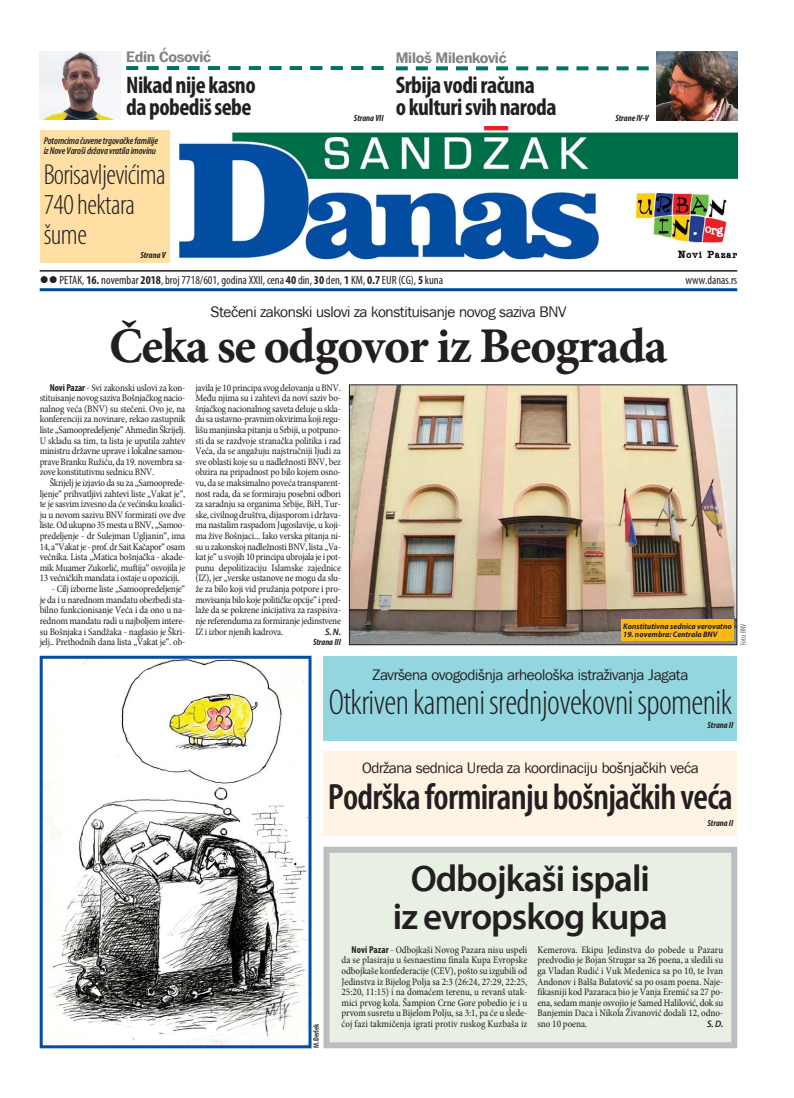
<style>
.page{position:relative;width:794px;height:1098px;background:#fff}
.page>*{position:absolute;margin:0;border:0;box-sizing:border-box;transform-origin:0 0}
.t1{font:700 49.5px "Minion YU Pro";letter-spacing:-.025em;color:#231f20}
.t2{font:700 37px "Myriad YU Pro Semibold Cond";letter-spacing:-.02em;color:#231f20}
.t3{font:600 37px/38px "Myriad YU Pro";letter-spacing:-.025em;color:#231f20;text-align:center}
.t4{font:36px "Myriad YU Pro Light Cond";letter-spacing:-.02em;color:#231f20}
.t5{font:29px/30px "Myriad YU Pro Light Cond";letter-spacing:-.02em;color:#231f20}
.t6{font:700 24px/22px "Myriad YU Pro Cond";letter-spacing:-.02em;color:#231f20}
.t7{font:15px "Frankfurt Gothic";letter-spacing:-.02em;color:#231f20}
.t8{font:700 15px "Frankfurt Gothic";letter-spacing:-.02em;color:#808285}
.t9{font:12px "Myriad YU Pro Cond";color:#231f20}
.t10{font:10px/10.6px "Minion YU Pro Cond";letter-spacing:-.02em;color:#231f20;text-align:justify}
.t11{font:italic 700 10px/10px "Myriad YU Pro Semibold Cond";letter-spacing:-.01em;color:#231f20}
.t12{font:italic 600 9.5px "Myriad YU Pro";color:#231f20}
.t13{font:italic 700 9px "Myriad YU Pro Cond";color:#231f20}
.t14{font:italic 700 8px "Myriad YU Pro";color:#231f20}
.t15{font:700 8px "Myriad YU Pro Light Cond";letter-spacing:-.01em;color:#231f20}
.t16{font:8px "Myriad YU Pro Light Cond";letter-spacing:-.01em;color:#231f20}
.s1{font-weight:700}
.s2{font-family:"Myriad YU Pro Cond";font-weight:700}
</style>
<div class="page">
<div style="left:323px;top:751px;width:414px;height:84px;background:#fff4e3"></div>
<div style="left:323px;top:655px;width:414px;height:85px;background:#93d6df"></div>
<img style="left:44px;top:659px;width:263px;height:384px">
<div style="left:40px;top:655px;width:271px;height:392px;border:3px solid #034ea2"></div>
<img style="left:179px;top:126px;width:558px;height:134px">
<hr style="left:40px;top:288px;width:697px;height:3px;background:#004a8f">
<hr style="left:40px;top:270px;width:697px;height:1px;background:#231f20">
<div style="left:635px;top:187px;width:102px;height:72px;background:#fff"></div>
<img style="left:636px;top:193px;width:100px;height:65px">
<svg style="left:415px;top:66px;width:214px;height:4px"></svg>
<svg style="left:396px;top:66px;width:12px;height:4px"></svg>
<svg style="left:636px;top:66px;width:12px;height:4px"></svg>
<img style="left:656px;top:51px;width:81px;height:69px">
<img style="left:40px;top:51px;width:80px;height:68px">
<svg style="left:138px;top:66px;width:226px;height:4px"></svg>
<hr style="left:126px;top:66px;width:12px;height:4px;background:#00746a">
<hr style="left:371px;top:66px;width:12px;height:4px;background:#00746a">
<div style="left:40px;top:131px;width:130px;height:132px;background:#ffdfa4"></div>
<div style="left:326px;top:849px;width:408px;height:195px;background:#e8efe3"></div>
<div style="left:323px;top:846px;width:414px;height:201px;border:6px solid #bbbdc0"></div>
<img style="left:351px;top:386px;width:384px;height:257px">
<div style="left:349px;top:384px;width:388px;height:261px;border:1px solid #231f20"></div>
<div style="left:621px;top:619px;width:113px;height:21px;background:#fdb813"></div>
<h3 class="t8" style="left:126px;top:48px;width:86px">Edin ]osovi}</h3>
<h3 class="t6" style="left:126px;top:77px;width:131px">Nikad nije kasno da pobedi{ sebe</h3>
<p class="t11" style="left:44px;top:136px;width:116px">Potomcima ~uvene trgova~ke familije iz Nove Varo{i dr`ava vratila imovinu</p>
<h3 class="t5" style="left:44px;top:163px;width:123px">Borisavljevi}ima<br>740 hektara {ume</h3>
<p class="t13" style="left:140px;top:252px;width:27px">Strana V</p>
<p class="t13" style="left:354px;top:115px;width:31px">Strana VII</p>
<h3 class="t8" style="left:396px;top:48px;width:112px">Milo{ Milenkovi}</h3>
<h3 class="t6" style="left:396px;top:77px;width:162px">Srbija vodi ra~una<br>o kulturi svih naroda</h3>
<p class="t13" style="left:615px;top:115px;width:35px">Strane IV-V</p>
<p class="t9" style="left:59px;top:276px;width:385px">PETAK, <span class="s1">16.</span> novembar <span class="s1">2018</span>, broj 7718/601, godina XXII, cena <span class="s1">40</span> din, <span class="s1">30</span> den, <span class="s1">1</span> KM, <span class="s1">0.7</span> EUR (CG), <span class="s1">5</span> kuna</p>
<p class="t9" style="left:685px;top:276px;width:53px">www.danas.rs</p>
<h3 class="t7" style="left:210px;top:302px;width:358px">Ste~eni zakonski uslovi za konstituisanje novog saziva BNV</h3>
<h1 class="t1" style="left:109px;top:326px;width:560px">^eka se odgovor iz Beograda</h1>
<p class="t10" style="left:40px;top:383px;width:147px;text-indent:10px"><span class="s2">Novi Pazar</span> - Svi zakonski uslovi za kon&shy;stituisanje novog saziva Bo{nja~kog nacio&shy;nalnog ve}a (BNV) su ste~eni. Ovo je, na konferenciji za novinare, rekao zastupnik liste „Samoopredeljenje“ Ahmedin [krijelj.<br>U skladu sa tim, ta lista je uputila zahtev ministru dr`avne uprave i lokalne samou&shy;prave Branku Ru`i}u, da 19. novembra sa&shy;zove konstitutivnu sednicu BNV.</p>
<p class="t10" style="left:40px;top:478px;width:147px;text-indent:10px">[krijelj je izjavio da su za „Samooprede&shy;ljenje“ prihvatljivi zahtevi liste „Vakat je“, te je sasvim izvesno da }e ve}insku koalici&shy;ju u novom sazivu BNV formirati ove dve liste. Od ukupno 35 mesta u BNV, „Samoo&shy;predeljenje - dr Sulejman Ugljanin“, ima 14, a“Vakat je - prof. dr Sait Ka~apor“ osam ve}nika. Lista „Matica bo{nja~ka - akade&shy;mik Muamer Zukorli}, muftija“ osvojila je 13 ve}ni~kih mandata i ostaje u opoziciji.</p>
<p class="t10" style="left:40px;top:584px;width:147px;text-indent:12px">- Cilj izborne liste „Samoopredeljenje“ je da i u narednom mandatu obezbedi sta&shy;bilno funkcionisanje Ve}a i da ono u na&shy;rednom mandatu radi u najboljem intere&shy;su Bo{njaka i Sand`aka - naglasio je [kri&shy;jelj.. Prethodnih dana lista „Vakat je“. ob-</p>
<p class="t10" style="left:195px;top:383px;width:147px">javila je 10 principa svog delovanja u BNV.<br>Me|u njima su i zahtevi da novi saziv bo-{nja~kog nacionalnog saveta deluje u skla&shy;du sa ustavno-pravnim okvirima koji regu&shy;li{u manjinska pitanja u Srbiji, u potpuno&shy;sti da se razdvoje strana~ka politika i rad Ve}a, da se anga`uju najstru~niji ljudi za sve oblasti koje su u nadle`nosti BNV, bez obzira na pripadnost po bilo kojem osno&shy;vu, da se maksimalno pove}a transparent&shy;nost rada, da se formiraju posebni odbori za saradnju sa organima Srbije, BiH, Tur&shy;ske, civilnog dru{tva, dijasporom i dr`ava&shy;ma nastalim raspadom Jugoslavije, u koji&shy;ma `ive Bo{njaci... Iako verska pitanja ni&shy;su u zakonskoj nadle`nosti BNV, lista „Va&shy;kat je“ u svojih 10 principa ubrojala je i pot&shy;punu depolitizaciju Islamske zajednice (IZ), jer „verske ustanove ne mogu da slu-`e za bilo koji vid pru`anja potpore i pro&shy;movisanja bilo koje politi~ke opcije“ i pred&shy;la`e da se pokrene inicijativa za raspisiva&shy;nje referenduma za formiranje jedinstvene IZ i izbor njenih kadrova.</p>
<p class="t12" style="left:325px;top:627px;width:17px">S. N.</p>
<p class="t13" style="left:313px;top:638px;width:29px">Strana III</p>
<p class="t14" style="left:623px;top:623px;width:110px">Konstitutivna sednica verovatno</p>
<p class="t14" style="left:623px;top:631px;width:96px">19. novembra: Centrala BNV</p>
<p class="t16" style="left:740px;top:645px;width:23px;rotate:-90deg">Foto: BNV</p>
<h3 class="t7" style="left:372px;top:665px;width:317px">Zavr{ena ovogodi{nja arheolo{ka istra`ivanja Jagata</h3>
<h3 class="t4" style="left:329px;top:690px;width:405px">Otkriven kameni srednjovekovni spomenik</h3>
<p class="t13" style="left:707px;top:721px;width:27px">Strana II</p>
<h3 class="t7" style="left:362px;top:758px;width:338px">Odr`ana sednica Ureda za koordinaciju bo{nja~kih ve}a</h3>
<h2 class="t2" style="left:328px;top:780px;width:406px">Podr{ka formiranju bo{nja~kih ve}a</h2>
<p class="t13" style="left:707px;top:819px;width:27px">Strana II</p>
<p class="t15" style="left:313px;top:1047px;width:26px;rotate:-90deg">M. \erlek</p>
<h2 class="t3" style="left:393px;top:861px;width:276px">Odbojka{i ispali<br>iz evropskog kupa</h2>
<p class="t10" style="left:341px;top:944px;width:187px;text-indent:10px"><span class="s2">Novi Pazar</span> - Odbojka{i Novog Pazara nisu uspeli da se plasiraju u {esnaestinu finala Kupa Evropske odbojka{e konfederacije (CEV), po{to su izgubili od Jedinstva iz Bijelog Polja sa 2:3 (26:24, 27:29, 22:25, 25:20, 11:15) i na doma}em terenu, u revan{ utak&shy;mici prvog kola. [ampion Crne Gore pobedio je i u prvom susretu u Bijelom Polju, sa 3:1, pa }e u slede-}oj fazi takmi~enja igrati protiv ruskog Kuzba{a iz</p>
<p class="t10" style="left:537px;top:944px;width:187px">Kemerova. Ekipu Jedinstva do pobede u Pazaru predvodio je Bojan Strugar sa 26 poena, a sledili su ga Vladan Rudi} i Vuk Medenica sa po 10, te Ivan Andonov i Bal{a Bulatovi} sa po osam poena. Naje&shy;fikasniji kod Pazaraca bio je Vanja Eremi} sa 27 po&shy;ena, sedam manje osvojio je Samed Halilovi}, dok su Banjemin Daca i Nikola @ivanovi} dodali 12, odno&shy;sno 10 poena.</p>
<p class="t12" style="left:707px;top:1019px;width:18px">S. D.</p>
</div>
